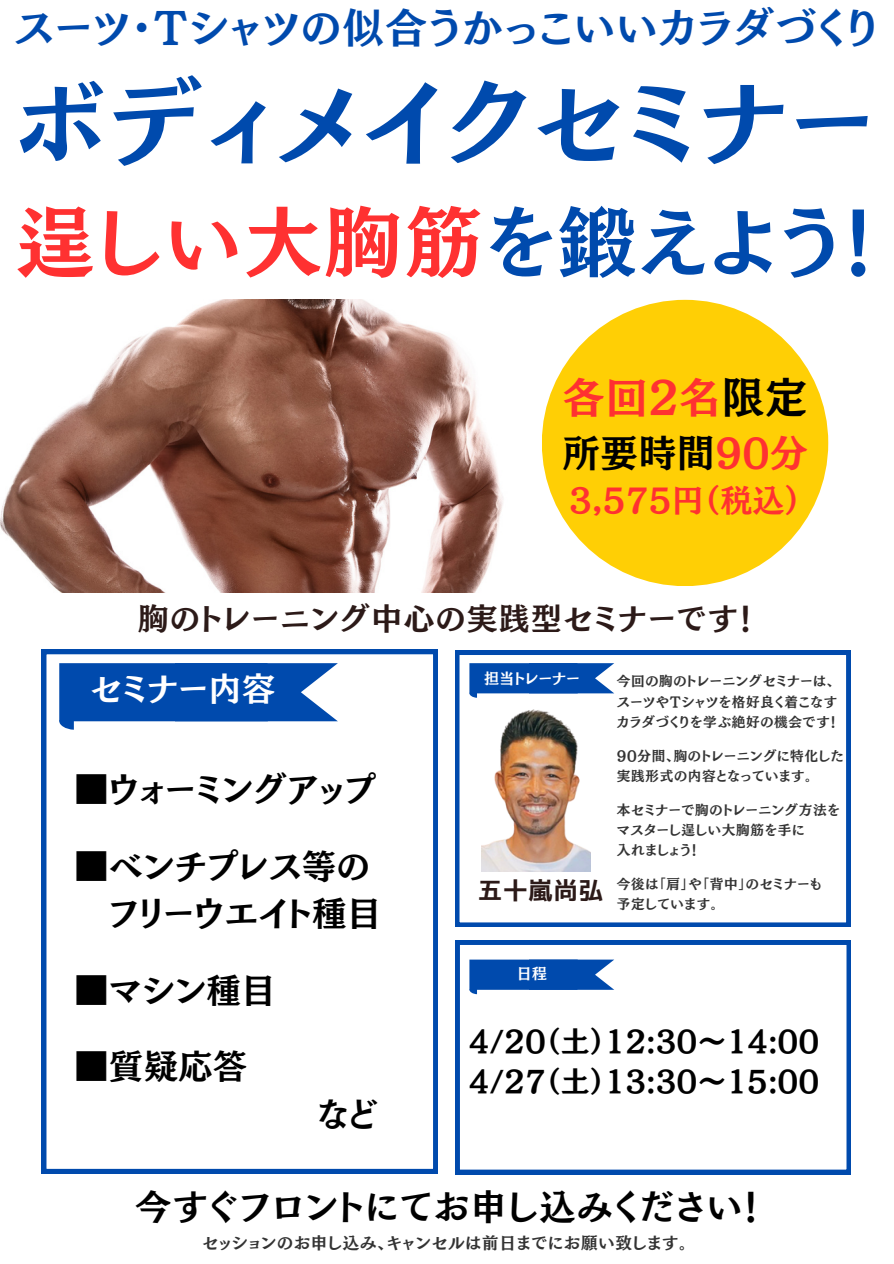
<style>
.page{position:relative;width:894px;height:1264px;background:#fff}
.page>*{position:absolute;margin:0;border:0;box-sizing:border-box;transform-origin:0 0}
.t1{font:93.75px "TEST Mode Min B B";letter-spacing:.04em;color:#004aad}
.t2{font:77.25px "TEST Mode Min B B";letter-spacing:.04em;color:#004aad}
.t3{font:42px "TEST Mode Min B B";letter-spacing:.02em;color:#ff3131}
.t4{font:41.25px "TEST Mode Min B B";letter-spacing:.04em;color:#004aad}
.t5{font:37.5px "TEST Mode Min B B";letter-spacing:.02em;color:#000}
.t6{font:35.55px "TEST Mode Min B B";letter-spacing:.05em;color:#000}
.t7{font:34.05px/47.2px "TEST Mode Min B B";letter-spacing:.02em;color:#000;text-align:right}
.t8{font:33px "TEST Mode Min B B";letter-spacing:.02em;color:#fff}
.t9{font:31.5px "TEST Mode Min B B";letter-spacing:.02em;color:#ff3131}
.t10{font:30.6px "TEST Mode Min B B";letter-spacing:.05em;color:#2c1a18}
.t11{font:28.5px/39.3px "TEST Mode Min B B";letter-spacing:.02em;color:#000}
.t12{font:24px "mplus 1 p bold";letter-spacing:.05em;color:#2c1a18}
.t13{font:16.5px "TEST Mode Min B B";letter-spacing:.05em;color:#333}
.t14{font:15px "TEST Mode Min B B";letter-spacing:.02em;color:#fff}
.t15{font:15px "Canva Mode Min A Std B";color:#fff}
.t16{font:13.65px/20.2px "TEST Mode Min B B";letter-spacing:.05em;color:#333}
.s1{color:#ff3131}
.s2{color:#fff}
.s3{color:#000}
</style>
<div class="page">
<svg style="left:455px;top:650px;width:395px;height:276px"></svg>
<svg style="left:455px;top:940px;width:395px;height:234px"></svg>
<svg style="left:469px;top:663px;width:145px;height:34px;background:#2967ba"></svg>
<svg style="left:42px;top:649px;width:395px;height:524px"></svg>
<img style="left:481px;top:704px;width:109px;height:167px">
<svg style="left:59px;top:663px;width:278px;height:66px"></svg>
<svg style="left:469px;top:959px;width:145px;height:35px"></svg>
<img style="left:0;top:300px;width:503px;height:292px">
<div style="left:541px;top:300px;width:287px;height:286px;background:#ffcf05;border-radius:50%"></div>
<h3 class="t4" style="left:14px;top:7px;width:864px">スーツ・Tシャツの似合うかっこいいカラダづくり</h3>
<h3 class="t1" style="left:16px;top:75px;width:859px">ボディメイクセミナー</h3>
<p class="t2" style="left:17px;top:203px;width:858px"><span class="s1">逞しい</span><span class="s2">大</span><span class="s1">胸筋</span>を鍛えよう！</p>
<p class="t3" style="left:562px;top:375px;width:246px">各回2名<span class="s3">限定</span></p>
<p class="t5" style="left:562px;top:433px;width:247px">所要時間<span class="s1">90分</span></p>
<p class="t9" style="left:569px;top:484px;width:233px">3,575円（税込）</p>
<h2 class="t10" style="left:138px;top:603px;width:615px">胸のトレーニング中心の実践型セミナーです！</h2>
<p class="t8" style="left:90px;top:672px;width:186px">セミナー内容</p>
<p class="t7" style="left:74px;top:765px;width:303px">■ウォーミングアップ</p>
<p class="t7" style="left:74px;top:842px;width:299px">■ベンチプレス等のフリーウエイト種目</p>
<p class="t7" style="left:74px;top:966px;width:193px">■マシン種目</p>
<p class="t7" style="left:74px;top:1042px;width:174px">■質疑応答</p>
<p class="t7" style="left:317px;top:1089px;width:62px">など</p>
<h2 class="t14" style="left:484px;top:670px;width:97px">担当トレーナー</h2>
<h2 class="t12" style="left:478px;top:872px;width:126px">五十嵐尚弘</h2>
<h2 class="t16" style="left:616px;top:671px;width:218px">今回の胸のトレーニングセミナーは、</h2>
<h5 class="t16" style="left:616px;top:691px;width:221px">スーツやTシャツを格好良く着こなす</h5>
<p class="t16" style="left:616px;top:711px;width:220px">カラダづくりを学ぶ絶好の機会です！</p>
<p class="t16" style="left:616px;top:745px;width:228px">90分間、胸のトレーニングに特化した実践形式の内容となっています。</p>
<p class="t16" style="left:616px;top:799px;width:224px">本セミナーで胸のトレーニング方法を</p>
<p class="t16" style="left:616px;top:819px;width:189px">マスターし逞しい大胸筋を手に</p>
<h4 class="t16" style="left:616px;top:839px;width:81px">入れましょう！</h4>
<p class="t16" style="left:616px;top:873px;width:206px">今後は「肩」や「背中」のセミナーも</p>
<p class="t16" style="left:616px;top:893px;width:102px">予定しています。</p>
<p class="t15" style="left:516px;top:966px;width:32px">日程</p>
<p class="t11" style="left:469px;top:1021px;width:351px">4/20（土）12:30〜14:00<br>4/27（土）13:30〜15:00</p>
<p class="t6" style="left:135px;top:1188px;width:623px">今すぐフロントにてお申し込みください！</p>
<p class="t13" style="left:202px;top:1233px;width:486px">セッションのお申し込み、キャンセルは前日までにお願い致します。</p>
</div>
